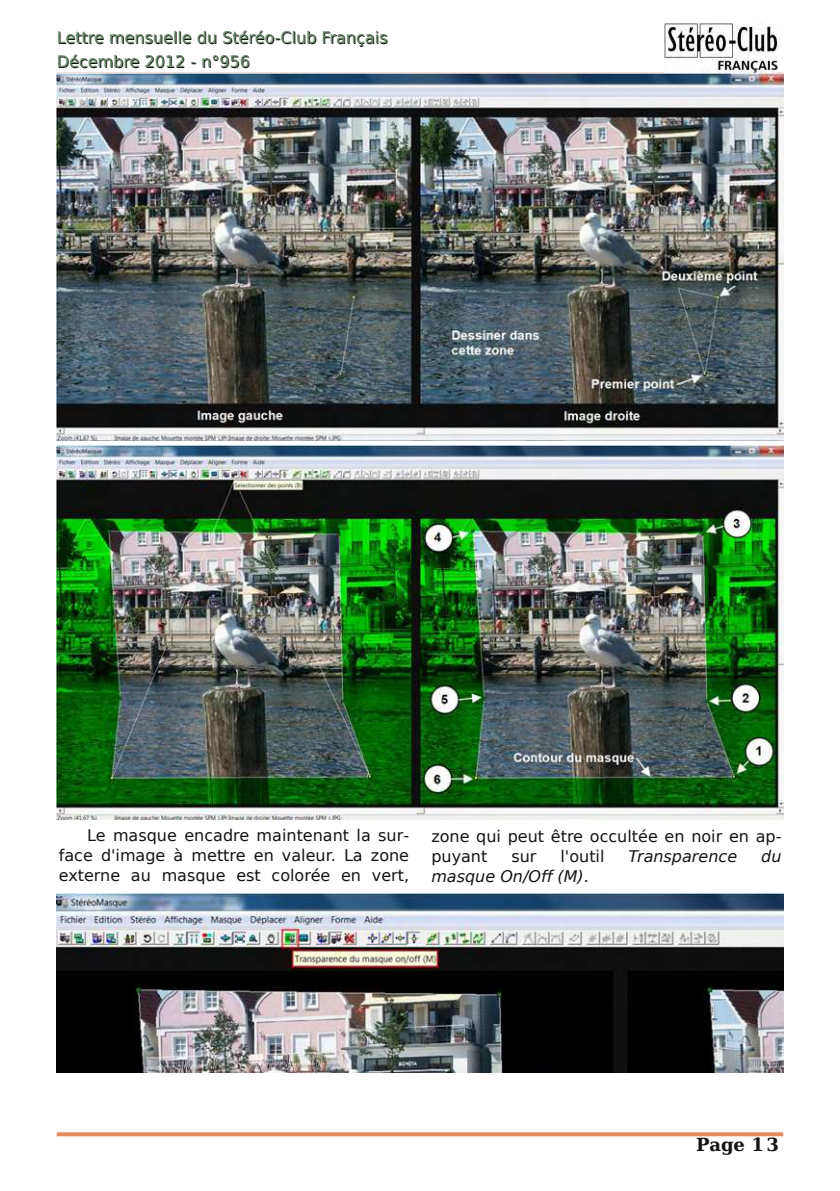
<style>
.page{position:relative;width:840px;height:1191px;background:#fff}
.page>*{position:absolute;margin:0;border:0;box-sizing:border-box;transform-origin:0 0}
.t1{font:700 18px "Bitstream Vera Serif";color:#161413}
.t2{font:16px/20px "Bitstream Vera Sans";color:#161413}
.t3{font:italic 16px "Bitstream Vera Sans";color:#161413}
.s1{color:#698b69}
.s2{font-style:normal}
</style>
<div class="page">
<hr style="left:57px;top:73px;width:725px;height:2px;background:#e68b5e">
<img style="left:664px;top:24px;width:112px;height:48px">
<svg style="left:57px;top:1132px;width:725px;height:4px;background:#e79369"></svg>
<img style="left:57px;top:74px;width:725px;height:366px">
<img style="left:57px;top:445px;width:725px;height:374px">
<img style="left:57px;top:893px;width:725px;height:179px">
<p class="t2" style="left:57px;top:27px;width:332px;line-height:24px">Lettre mensue<span class="s1">ll</span>e du Stéréo-C<span class="s1">l</span>ub França<span class="s1">i</span>s<br>Décembre 2012 - n°956</p>
<p class="t2" style="left:59px;top:827px;width:352px;text-align:justify;text-indent:28px">Le masque encadre maintenant la sur&shy;face d'image à mettre en valeur. La zone externe au masque est colorée en vert,</p>
<p class="t2" style="left:431px;top:827px;width:351px">zone qui peut être occultée en noir en ap&shy;puyant</p>
<p class="t2" style="left:511px;top:847px;width:27px">sur</p>
<p class="t2" style="left:560px;top:847px;width:45px">l'outil</p>
<p class="t3" style="left:628px;top:849px;width:110px">Transparence</p>
<p class="t3" style="left:760px;top:849px;width:22px">du</p>
<p class="t3" style="left:431px;top:869px;width:159px">masque On/Off (M)<span class="s2">.</span></p>
<p class="t1" style="left:696px;top:1137px;width:84px">Page 1 3</p>
</div>
